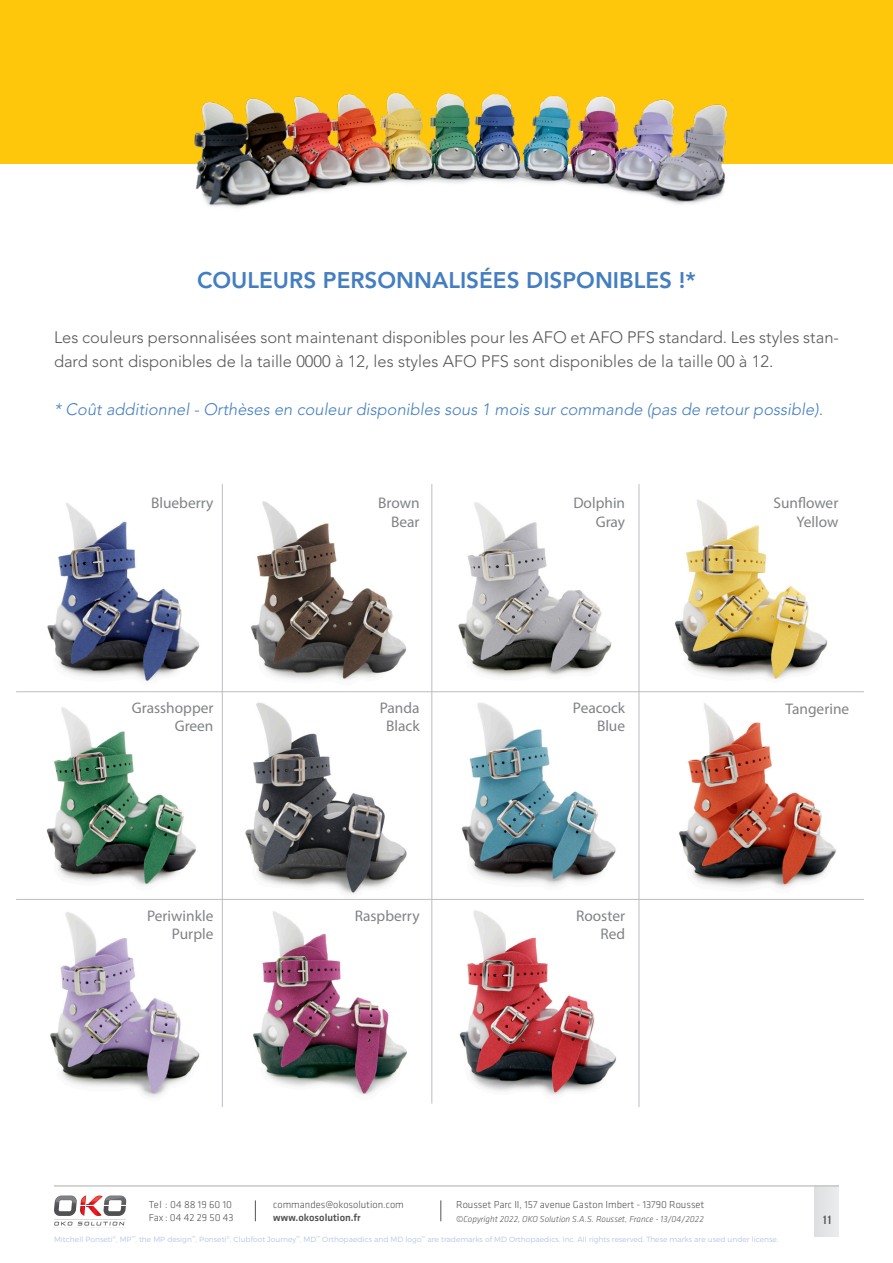
<style>
.page{position:relative;width:893px;height:1263px;background:#fff}
.page>*{position:absolute;margin:0;border:0;box-sizing:border-box;transform-origin:0 0}
.t1{font:800 22.5px "Avenir LT Std";color:#437ec1}
.Catalog_Copy{font:300 16.5px/24px "Avenir LT Std";color:#57585a}
.Catalog_Copy-2{font:italic 300 16.5px "Avenir LT Std";color:#437ec1}
.t2{font:15.45px/18.5px "Myriad Pro";color:#808285;text-align:right}
.t3{font:700 12px "Bebas Neue";color:#535353}
.t4{font:300 10.5px/12.6px "Klavika";color:#535353}
.t5{font:500 10.5px "Klavika";color:#535353}
.t6{font:italic 300 9px "Klavika";color:#535353}
.t7{font:300 7.5px "Montserrat";color:#b7c6e5}
</style>
<div class="page">
<div style="left:0;top:0;width:893px;height:163px;background:#fec70c"></div>
<div style="left:814px;top:1185px;width:25px;height:52px;background:#e4e5e7"></div>
<hr style="left:54px;top:1185px;width:785px;height:2px;background:#c7c7c7">
<svg style="left:54px;top:1222px;width:18px;height:3px"></svg>
<svg style="left:78px;top:1222px;width:46px;height:3px"></svg>
<hr style="left:54px;top:1219px;width:72px;height:1px;background:#57585a">
<svg style="left:54px;top:1195px;width:72px;height:21px"></svg>
<svg style="left:255px;top:1200px;width:1px;height:21px"></svg>
<svg style="left:440px;top:1200px;width:1px;height:21px"></svg>
<img style="left:165px;top:93px;width:574px;height:115px">
<img style="left:675px;top:499px;width:152px;height:181px">
<img style="left:652px;top:692px;width:209px;height:197px">
<img style="left:47px;top:485px;width:175px;height:205px">
<img style="left:250px;top:484px;width:362px;height:207px">
<img style="left:16px;top:692px;width:206px;height:414px">
<img style="left:223px;top:692px;width:208px;height:202px">
<img style="left:432px;top:692px;width:206px;height:207px">
<img style="left:253px;top:900px;width:363px;height:204px">
<hr style="left:222px;top:484px;width:1px;height:623px;background:#bcbdc0">
<hr style="left:16px;top:691px;width:848px;height:1px;background:#bcbdc0">
<hr style="left:16px;top:899px;width:848px;height:1px;background:#bcbdc0">
<hr style="left:431px;top:484px;width:1px;height:619px;background:#bcbdc0">
<hr style="left:638px;top:484px;width:1px;height:623px;background:#bcbdc0">
<p class="t1" style="left:197px;top:267px;width:500px">COULEURS PERSONNALISÉES DISPONIBLES !*</p>
<p class="Catalog_Copy" style="left:54px;top:326px;width:786px">Les couleurs personnalisées sont maintenant disponibles pour les AFO et AFO PFS standard. Les styles stan&shy;dard sont disponibles de la taille 0000 à 12, les styles AFO PFS sont disponibles de la taille 00 à 12.</p>
<p class="Catalog_Copy-2" style="left:54px;top:400px;width:770px">* Coût additionnel - Orthèses en couleur disponibles sous 1 mois sur commande (pas de retour possible).</p>
<p class="t2" style="left:151px;top:493px;width:64px">Blueberry</p>
<p class="t2" style="left:378px;top:493px;width:43px">Brown<br>Bear</p>
<p class="t2" style="left:573px;top:493px;width:53px">Dolphin<br>Gray</p>
<p class="t2" style="left:773px;top:494px;width:66px">Sunflower<br>Yellow</p>
<p class="t2" style="left:132px;top:698px;width:83px">Grasshopper<br>Green</p>
<p class="t2" style="left:380px;top:698px;width:41px;text-align:center">Panda<br>Black</p>
<p class="t2" style="left:573px;top:698px;width:54px">Peacock<br>Blue</p>
<p class="t2" style="left:785px;top:700px;width:65px">Tangerine</p>
<p class="t2" style="left:147px;top:906px;width:68px">Periwinkle<br>Purple</p>
<p class="t2" style="left:355px;top:906px;width:66px">Raspberry</p>
<p class="t2" style="left:576px;top:906px;width:51px">Rooster<br>Red</p>
<p class="t4" style="left:149px;top:1198px;width:87px">Tel : 04 88 19 60 10<br>Fax : 04 42 29 50 43</p>
<p class="t4" style="left:273px;top:1198px;width:132px">commandes@okosolution.com</p>
<p class="t5" style="left:273px;top:1210px;width:89px">www.okosolution.fr</p>
<p class="t4" style="left:456px;top:1198px;width:250px">Rousset Parc II, 157 avenue Gaston Imbert - 13790 Rousset</p>
<p class="t6" style="left:456px;top:1214px;width:249px">©Copyright 2022, OKO Solution S.A.S. Rousset, France - 13/04/2022</p>
<p class="t3" style="left:822px;top:1213px;width:11px">11</p>
<p class="t7" style="left:54px;top:1234px;width:726px">Mitchell Ponseti<sup>®</sup>, MP<sup>™</sup>, the MP design<sup>™</sup>, Ponseti<sup>®</sup>, Clubfoot Journey<sup>™</sup>, MD<sup>™</sup> Orthopaedics and MD logo<sup>™</sup> are trademarks of MD Orthopaedics, Inc. All rights reserved. These marks are used under license.</p>
</div>
